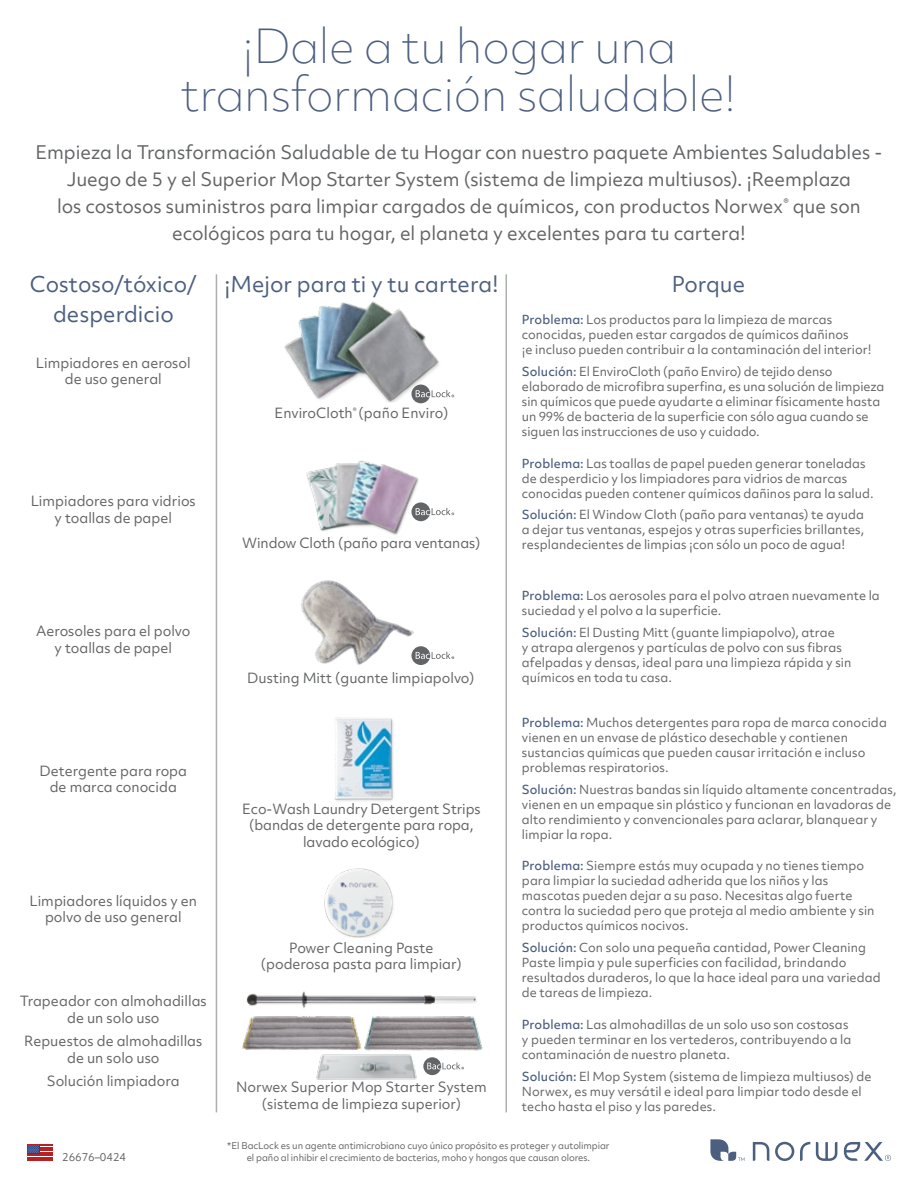
<style>
.page{position:relative;width:918px;height:1188px;background:#fff}
.page>*{position:absolute;margin:0;border:0;box-sizing:border-box;transform-origin:0 0}
.t1{font:100 45px/48px "Objektiv Mk 2";letter-spacing:-.01em;color:#4d5f80;text-align:center}
.t2{font:21px "Objektiv Mk 2";color:#4d5f80}
.t3{font:18px/27px "Objektiv Mk 2";letter-spacing:-.005em;color:#636466;text-align:center}
.t4{font:13.5px/16.5px "Objektiv Mk 2";color:#636466;text-align:center}
.t5{font:12px/15px "Objektiv Mk 2";letter-spacing:.005em;color:#636466}
.t6{font:10.5px "Objektiv Mk 2";color:#636466}
.t7{font:9px/12px "Objektiv Mk 2";letter-spacing:-.01em;color:#636466;text-align:center}
.s1{font-weight:500;color:#4d5f80}
</style>
<div class="page">
<img style="left:306px;top:461px;width:117px;height:74px">
<hr style="left:216px;top:274px;width:1px;height:838px;background:#acaeb1">
<hr style="left:506px;top:274px;width:1px;height:838px;background:#acaeb1">
<img style="left:335px;top:717px;width:58px;height:84px">
<img style="left:246px;top:991px;width:231px;height:18px">
<img style="left:242px;top:1016px;width:116px;height:34px">
<img style="left:358px;top:1016px;width:125px;height:35px">
<img style="left:316px;top:1050px;width:109px;height:30px">
<svg style="left:423px;top:1057px;width:41px;height:18px"></svg>
<svg style="left:27px;top:1145px;width:26px;height:16px"></svg>
<svg style="left:800px;top:1142px;width:10px;height:19px"></svg>
<svg style="left:816px;top:1142px;width:21px;height:19px"></svg>
<svg style="left:775px;top:1142px;width:19px;height:19px"></svg>
<svg style="left:753px;top:1142px;width:16px;height:19px"></svg>
<svg style="left:844px;top:1142px;width:47px;height:19px"></svg>
<svg style="left:710px;top:1139px;width:35px;height:22px"></svg>
<img style="left:284px;top:301px;width:155px;height:103px">
<svg style="left:411px;top:385px;width:43px;height:18px"></svg>
<svg style="left:411px;top:502px;width:43px;height:19px"></svg>
<img style="left:301px;top:580px;width:113px;height:85px">
<svg style="left:411px;top:646px;width:43px;height:19px"></svg>
<img style="left:324px;top:868px;width:69px;height:70px">
<h1 class="t1" style="left:182px;top:22px;width:556px">¡Dale a tu hogar una transformación saludable!</h1>
<p class="t3" style="left:36px;top:138px;width:848px">Empieza la Transformación Saludable de tu Hogar con nuestro paquete Ambientes Saludables - Juego de 5 y el Superior Mop Starter System (sistema de limpieza multiusos). ¡Reemplaza<br>los costosos suministros para limpiar cargados de químicos, con productos Norwex<sup>®</sup> que son ecológicos para tu hogar, el planeta y excelentes para tu cartera!</p>
<h2 class="t2" style="left:30px;top:269px;width:169px">Costoso/tóxico/</h2>
<h2 class="t2" style="left:224px;top:269px;width:276px">¡Mejor para ti y tu cartera!</h2>
<h2 class="t2" style="left:53px;top:299px;width:122px">desperdicio</h2>
<p class="t4" style="left:36px;top:355px;width:156px">Limpiadores en aerosol de uso general</p>
<p class="t4" style="left:31px;top:493px;width:167px">Limpiadores para vidrios y toallas de papel</p>
<p class="t4" style="left:36px;top:623px;width:156px">Aerosoles para el polvo y toallas de papel</p>
<p class="t4" style="left:275px;top:405px;width:175px">EnviroCloth<sup>®</sup> (paño Enviro)</p>
<p class="t4" style="left:242px;top:535px;width:240px">Window Cloth (paño para ventanas)</p>
<p class="t4" style="left:247px;top:670px;width:229px">Dusting Mitt (guante limpiapolvo)</p>
<p class="t4" style="left:39px;top:762px;width:149px">Detergente para ropa de marca conocida</p>
<p class="t4" style="left:30px;top:892px;width:169px">Limpiadores líquidos y en polvo de uso general</p>
<p class="t4" style="left:20px;top:993px;width:189px">Trapeador con almohadillas de un solo uso</p>
<p class="t4" style="left:24px;top:1033px;width:180px">Repuestos de almohadillas de un solo uso</p>
<p class="t4" style="left:47px;top:1073px;width:134px">Solución limpiadora</p>
<p class="t4" style="left:242px;top:800px;width:240px">Eco-Wash Laundry Detergent Strips (bandas de detergente para ropa, lavado ecológico)</p>
<p class="t4" style="left:261px;top:939px;width:202px">Power Cleaning Paste (poderosa pasta para limpiar)</p>
<p class="t4" style="left:236px;top:1079px;width:252px">Norwex Superior Mop Starter System (sistema de limpieza superior)</p>
<h2 class="t2" style="left:672px;top:269px;width:75px">Porque</h2>
<p class="t5" style="left:522px;top:312px;width:351px"><span class="s1">Problema:</span> Los productos para la limpieza de marcas conocidas, pueden estar cargados de químicos dañinos<br>¡e incluso pueden contribuir a la contaminación del interior!</p>
<p class="t5" style="left:522px;top:364px;width:364px"><span class="s1">Solución:</span> El EnviroCloth (paño Enviro) de tejido denso elaborado de microfibra superfina, es una solución de limpieza sin químicos que puede ayudarte a eliminar físicamente hasta un 99% de bacteria de la superficie con sólo agua cuando se siguen las instrucciones de uso y cuidado.</p>
<p class="t5" style="left:522px;top:455px;width:353px"><span class="s1">Problema:</span> Las toallas de papel pueden generar toneladas de desperdicio y los limpiadores para vidrios de marcas conocidas pueden contener químicos dañinos para la salud.</p>
<p class="t5" style="left:522px;top:507px;width:344px;text-align:justify"><span class="s1">Solución:</span> El Window Cloth (paño para ventanas) te ayuda a dejar tus ventanas, espejos y otras superficies brillantes, resplandecientes de limpias ¡con sólo un poco de agua!</p>
<p class="t5" style="left:522px;top:588px;width:359px"><span class="s1">Problema:</span> Los aerosoles para el polvo atraen nuevamente la suciedad y el polvo a la superficie.</p>
<p class="t5" style="left:522px;top:625px;width:331px"><span class="s1">Solución:</span> El Dusting Mitt (guante limpiapolvo), atrae<br>y atrapa alergenos y partículas de polvo con sus fibras afelpadas y densas, ideal para una limpieza rápida y sin químicos en toda tu casa.</p>
<p class="t5" style="left:522px;top:715px;width:367px"><span class="s1">Problema:</span> Muchos detergentes para ropa de marca conocida vienen en un envase de plástico desechable y contienen sustancias químicas que pueden causar irritación e incluso problemas respiratorios.</p>
<p class="t5" style="left:522px;top:782px;width:376px"><span class="s1">Solución:</span> Nuestras bandas sin líquido altamente concentradas, vienen en un empaque sin plástico y funcionan en lavadoras de alto rendimiento y convencionales para aclarar, blanquear y limpiar la ropa.</p>
<p class="t5" style="left:522px;top:858px;width:354px"><span class="s1">Problema:</span> Siempre estás muy ocupada y no tienes tiempo para limpiar la suciedad adherida que los niños y las mascotas pueden dejar a su paso. Necesitas algo fuerte contra la suciedad pero que proteja al medio ambiente y sin productos químicos nocivos.</p>
<p class="t5" style="left:522px;top:940px;width:360px"><span class="s1">Solución:</span> Con solo una pequeña cantidad, Power Cleaning Paste limpia y pule superficies con facilidad, brindando resultados duraderos, lo que la hace ideal para una variedad de tareas de limpieza.</p>
<p class="t5" style="left:522px;top:1017px;width:331px"><span class="s1">Problema:</span> Las almohadillas de un solo uso son costosas y pueden terminar en los vertederos, contribuyendo a la contaminación de nuestro planeta.</p>
<p class="t5" style="left:522px;top:1069px;width:351px"><span class="s1">Solución:</span> El Mop System (sistema de limpieza multiusos) de<br>Norwex, es muy versátil e ideal para limpiar todo desde el techo hasta el piso y las paredes.</p>
<p class="t6" style="left:62px;top:1150px;width:65px">26676–0424</p>
<p class="t7" style="left:227px;top:1140px;width:384px">*El BacLock es un agente antimicrobiano cuyo único propósito es proteger y autolimpiar el paño al inhibir el crecimiento de bacterias, moho y hongos que causan olores.</p>
</div>
